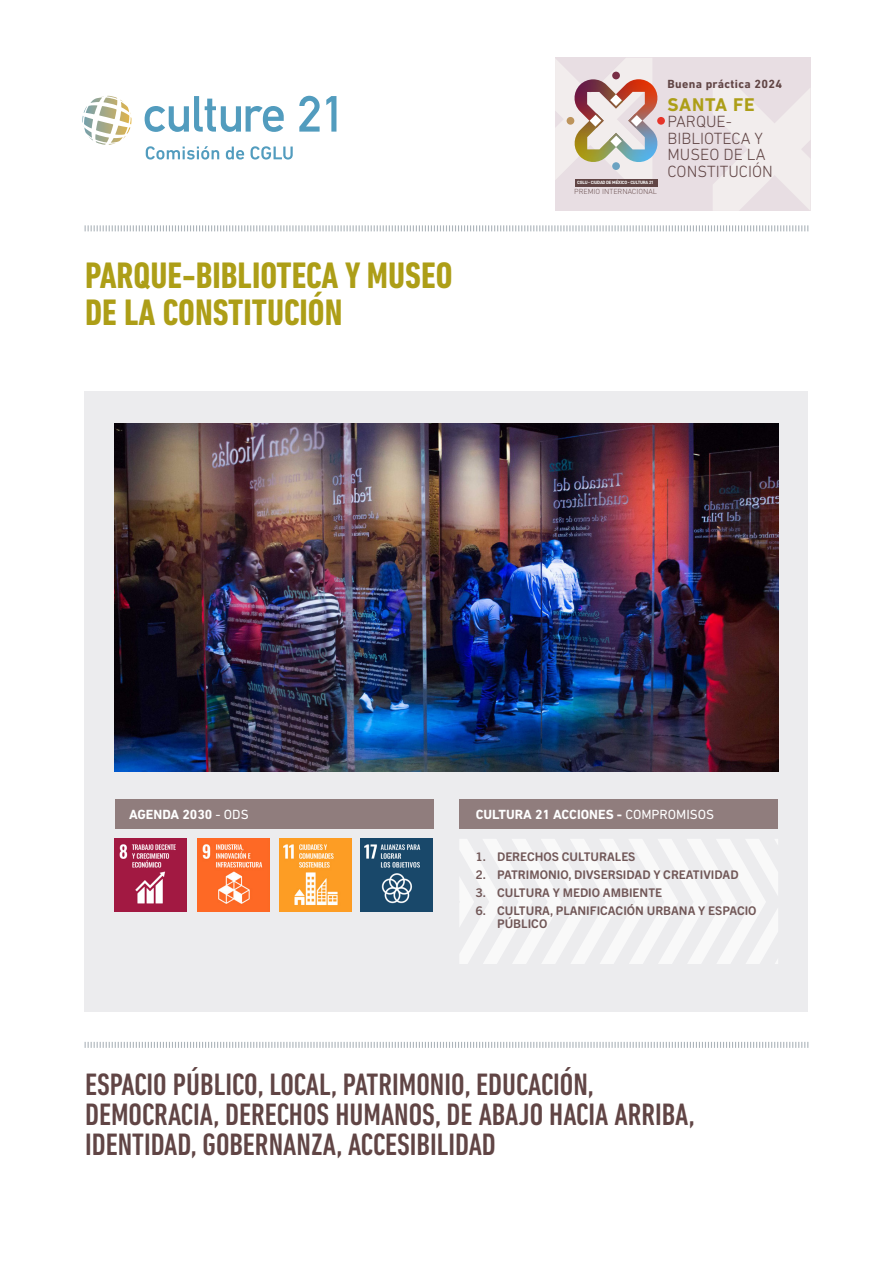
<style>
.page{position:relative;width:893px;height:1263px;background:#fff}
.page>*{position:absolute;margin:0;border:0;box-sizing:border-box;transform-origin:0 0}
.t1{font:700 condensed 37.5px/37.5px "DIN Next LT Pro";color:#ad9e17}
.t2{font:500 condensed 31.5px/30px "DIN Next LT Pro";color:#614545}
.t3{font:700 18.75px "DIN Next LT Pro";letter-spacing:.04em;color:#ad9e17}
.t4{font:300 16.5px/16.5px "DIN Next LT Pro";color:#614545}
.t5{font:700 13.5px "DIN Next LT Pro";color:#fff}
.t6{font:700 12px/13.5px "Trade Gothic Next SR Pro";color:#715757}
.t7{font:700 12px "DIN Next LT Pro";letter-spacing:.03em;color:#614545}
.Titular_1_1{font:300 7.2px "DIN Pro";color:#614545}
.Titular_1_1-2{font:700 4.5px "DIN Pro";letter-spacing:-.05em;color:#fff}
.s1{font-weight:400}
</style>
<div class="page">
<div style="left:85px;top:391px;width:723px;height:621px;background:#ececee"></div>
<div style="left:115px;top:799px;width:319px;height:30px;background:#907d7d"></div>
<div style="left:459px;top:799px;width:319px;height:30px;background:#907d7d"></div>
<svg style="left:459px;top:839px;width:319px;height:125px"></svg>
<svg style="left:84px;top:225px;width:725px;height:7px"></svg>
<svg style="left:84px;top:1041px;width:725px;height:7px"></svg>
<img style="left:115px;top:839px;width:72px;height:72px">
<img style="left:198px;top:839px;width:71px;height:72px">
<img style="left:279px;top:839px;width:72px;height:72px">
<img style="left:115px;top:423px;width:663px;height:349px">
<img style="left:361px;top:839px;width:72px;height:72px">
<svg style="left:146px;top:146px;width:147px;height:14px"></svg>
<svg style="left:145px;top:96px;width:191px;height:36px"></svg>
<svg style="left:82px;top:96px;width:49px;height:29px"></svg>
<div style="left:555px;top:58px;width:255px;height:153px;background:#e8dee3"></div>
<svg style="left:713px;top:88px;width:97px;height:123px"></svg>
<img style="left:652px;top:130px;width:6px;height:27px">
<img style="left:652px;top:85px;width:7px;height:34px">
<div style="left:657px;top:117px;width:8px;height:8px;background:#e63329;border-radius:50%"></div>
<svg style="left:555px;top:58px;width:97px;height:122px"></svg>
<div style="left:575px;top:179px;width:82px;height:8px;background:#614545"></div>
<p class="t1" style="left:85px;top:256px;width:369px">PARQUE-BIBLIOTECA Y MUSEO<br>DE LA CONSTITUCIÓN</p>
<p class="Titular_1_1-2" style="left:577px;top:179px;width:78px">CGLU - CIUDAD DE MÉXICO - CULTURA 21</p>
<p class="Titular_1_1" style="left:574px;top:187px;width:84px">PREMIO INTERNACIONAL</p>
<p class="t7" style="left:667px;top:77px;width:116px">Buena práctica 2024</p>
<p class="t3" style="left:667px;top:93px;width:89px">SANTA FE</p>
<p class="t4" style="left:667px;top:113px;width:107px">PARQUE-<br>BIBLIOTECA Y<br>MUSEO DE LA<br>CONSTITUCIÓN</p>
<p class="t5" style="left:129px;top:807px;width:121px">AGENDA 2030 <span class="s1">- ODS</span></p>
<p class="t5" style="left:476px;top:807px;width:240px">CULTURA 21 ACCIONES - <span class="s1">COMPROMISOS</span></p>
<p class="t6" style="left:476px;top:849px;width:161px">1. DERECHOS CULTURALES</p>
<p class="t6" style="left:476px;top:867px;width:264px">2. PATRIMONIO, DIVSERSIDAD Y CREATIVIDAD</p>
<p class="t6" style="left:476px;top:885px;width:188px">3. CULTURA Y MEDIO AMBIENTE</p>
<p class="t6" style="left:497px;top:903px;width:261px;text-indent:-21px">6. CULTURA, PLANIFICACIÓN URBANA Y ESPACIO<br>PÚBLICO</p>
<p class="t2" style="left:85px;top:1069px;width:611px">ESPACIO PÚBLICO, LOCAL, PATRIMONIO, EDUCACIÓN,<br>DEMOCRACIA, DERECHOS HUMANOS, DE ABAJO HACIA ARRIBA,<br>IDENTIDAD, GOBERNANZA, ACCESIBILIDAD</p>
</div>
